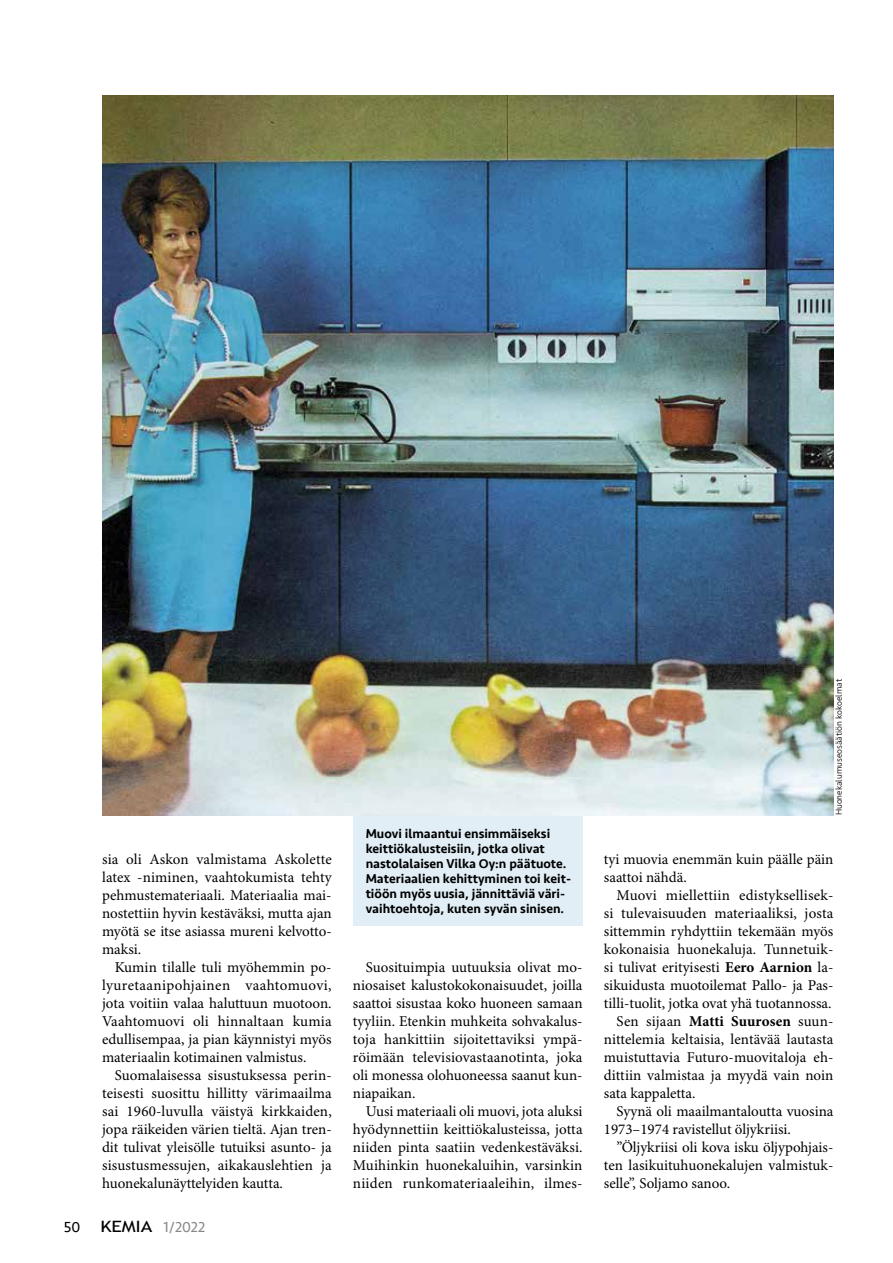
<style>
.page{position:relative;width:893px;height:1263px;background:#fff}
.page>*{position:absolute;margin:0;border:0;box-sizing:border-box;transform-origin:0 0}
.t1{font:15px/18px "Minion Pro";color:#000;text-align:justify}
.t2{font:15px "Seravek";color:#888}
.t3{font:15px "Seravek";color:#000}
.t4{font:500 13.2px/15px "Seravek";color:#000}
.t5{font:300 9px "Seravek";color:#000}
.s1{font-family:"Trebuchet MS";font-size:15.6px;color:#000}
.s2{font-weight:700}
</style>
<div class="page">
<div style="left:353px;top:815px;width:230px;height:111px;background:#e1eef5"></div>
<img style="left:102px;top:96px;width:731px;height:719px">
<p class="t1" style="left:102px;top:851px;width:231px">sia oli Askon valmistama Askolette latex -niminen, vaahtokumista tehty pehmustemateriaali. Materiaalia mai&shy;nostettiin hyvin kestäväksi, mutta ajan myötä se itse asiassa mureni kelvotto&shy;maksi.</p>
<p class="t1" style="left:102px;top:959px;width:231px;text-indent:13px">Kumin tilalle tuli myöhemmin po&shy;lyuretaanipohjainen vaahtomuovi, jota voitiin valaa haluttuun muotoon.<br>Vaahtomuovi oli hinnaltaan kumia edullisempaa, ja pian käynnistyi myös materiaalin kotimainen valmistus.</p>
<p class="t1" style="left:102px;top:1067px;width:231px;text-indent:13px">Suomalaisessa sisustuksessa perin&shy;teisesti suosittu hillitty värimaailma sai 1960-luvulla väistyä kirkkaiden, jopa räikeiden värien tieltä. Ajan tren&shy;dit tulivat yleisölle tutuiksi asunto- ja sisustusmessujen, aikakauslehtien ja huonekalunäyttelyiden kautta.</p>
<p class="t3" style="left:64px;top:1215px;width:18px">50</p>
<p class="t2" style="left:101px;top:1215px;width:106px"><span class="s1">KEMIA</span> 1/2022</p>
<p class="t4" style="left:366px;top:826px;width:207px">Muovi ilmaantui ensimmäiseksi keittiökalusteisiin, jotka olivat nastolalaisen Vilka Oy:n päätuote.<br>Materiaalien kehittyminen toi keit&shy;tiöön myös uusia, jännittäviä väri&shy;vaihtoehtoja, kuten syvän sinisen.</p>
<p class="t1" style="left:353px;top:959px;width:231px;text-indent:13px">Suosituimpia uutuuksia olivat mo&shy;niosaiset kalustokokonaisuudet, joilla saattoi sisustaa koko huoneen samaan tyyliin. Etenkin muhkeita sohvakalus&shy;toja hankittiin sijoitettaviksi ympä&shy;röimään televisiovastaanotinta, joka oli monessa olohuoneessa saanut kun&shy;niapaikan.</p>
<p class="t1" style="left:353px;top:1103px;width:231px;text-indent:13px">Uusi materiaali oli muovi, jota aluksi hyödynnettiin keittiökalusteissa, jotta niiden pinta saatiin vedenkestäväksi.<br>Muihinkin huonekaluihin, varsinkin niiden runkomateriaaleihin, ilmes-</p>
<p class="t5" style="left:833px;top:815px;width:138px;rotate:-90deg">Huonekalumuseosäätiön kokoelmat</p>
<p class="t1" style="left:604px;top:851px;width:231px">tyi muovia enemmän kuin päälle päin saattoi nähdä.</p>
<p class="t1" style="left:617px;top:887px;width:218px">Muovi miellettiin edistyksellisek-</p>
<p class="t1" style="left:604px;top:905px;width:231px">si tulevaisuuden materiaaliksi, josta</p>
<p class="t1" style="left:604px;top:923px;width:231px">sittemmin ryhdyttiin tekemään myös</p>
<p class="t1" style="left:604px;top:941px;width:231px">kokonaisia huonekaluja. Tunnetuik-</p>
<p class="t1" style="left:604px;top:959px;width:231px">si tulivat erityisesti <span class="s2">Eero Aarnion</span> la-</p>
<p class="t1" style="left:604px;top:977px;width:231px">sikuidusta muotoilemat Pallo- ja Pas-</p>
<p class="t1" style="left:604px;top:995px;width:229px">tilli-tuolit, jotka ovat yhä tuotannossa.</p>
<p class="t1" style="left:617px;top:1013px;width:218px">Sen sijaan <span class="s2">Matti Suurosen</span> suun-</p>
<p class="t1" style="left:604px;top:1031px;width:231px">nittelemia keltaisia, lentävää lautasta</p>
<p class="t1" style="left:604px;top:1049px;width:231px">muistuttavia Futuro-muovitaloja eh-</p>
<p class="t1" style="left:604px;top:1067px;width:231px">dittiin valmistaa ja myydä vain noin</p>
<p class="t1" style="left:604px;top:1085px;width:93px">sata kappaletta.</p>
<p class="t1" style="left:617px;top:1103px;width:218px">Syynä oli maailmantaloutta vuosina</p>
<p class="t1" style="left:604px;top:1121px;width:189px">1973–1974 ravistellut öljykriisi.</p>
<p class="t1" style="left:617px;top:1139px;width:218px">”Öljykriisi oli kova isku öljypohjais-</p>
<p class="t1" style="left:604px;top:1157px;width:231px">ten lasikuituhuonekalujen valmistuk-</p>
<p class="t1" style="left:604px;top:1175px;width:128px">selle”, Soljamo sanoo.</p>
</div>
